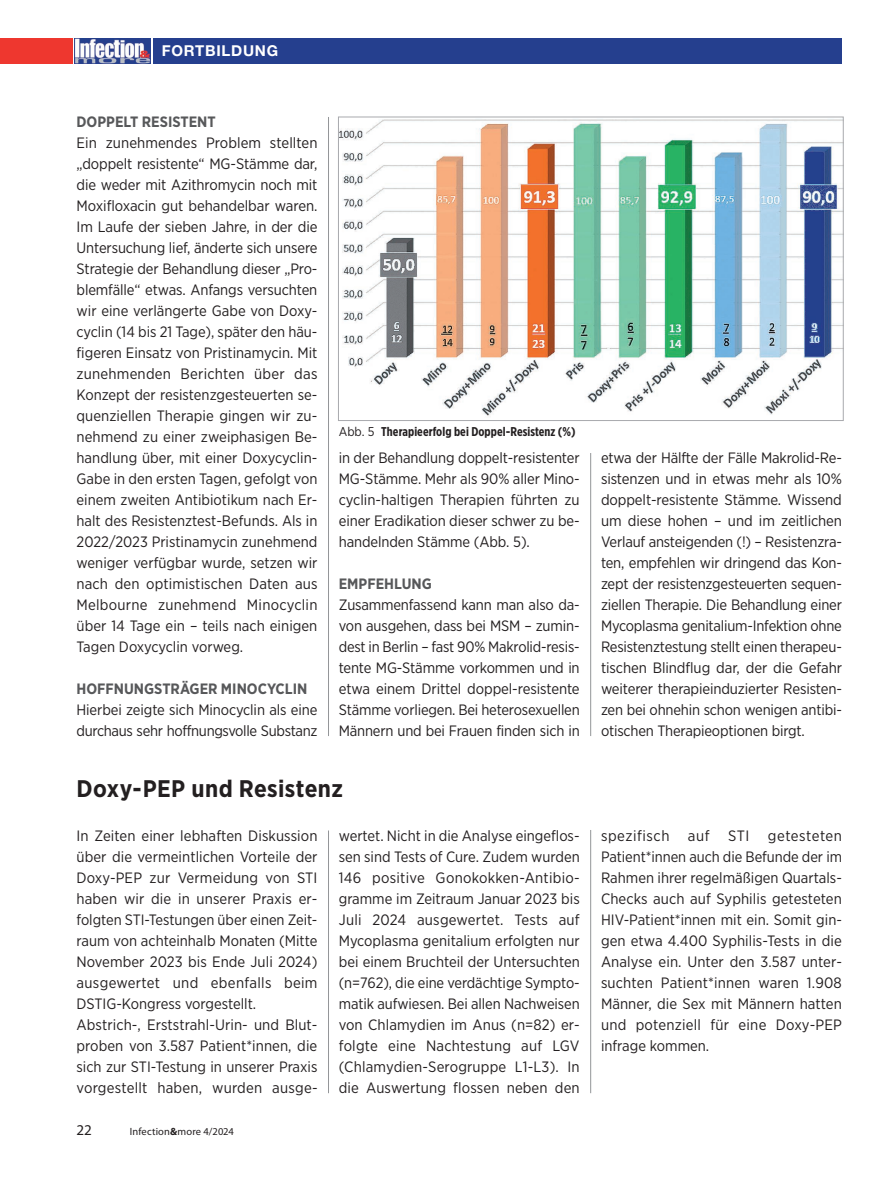
<style>
.page{position:relative;width:893px;height:1191px;background:#fff}
.page>*{position:absolute;margin:0;border:0;box-sizing:border-box;transform-origin:0 0}
.Überschrift_1{font:700 24px "Gotham Narrow";letter-spacing:.015em;color:#231f20}
.Fliesstext{font:15px/21px "Gotham Narrow";letter-spacing:-.005em;color:#231f20;text-align:justify}
.Fliesstext-2{font:15px/21px "Gotham Narrow";letter-spacing:-.025em;color:#231f20}
.Fliesstext-3{font:700 15px "Gotham Narrow";color:#57585a}
.t1{font:700 15px "Helvetica Neue";letter-spacing:.05em;color:#fff}
.t2{font:15px "Myriad Pro";color:#231f20}
.BU_Text{font:700 12.75px "Gotham X Narrow";letter-spacing:.005em;color:#231f20}
.t3{font:10.5px "Myriad Pro";letter-spacing:.015em;color:#231f20}
.s1{font-family:"Gotham Narrow";font-weight:400}
.s2{font-weight:700}
</style>
<div class="page">
<div style="left:153px;top:39px;width:689px;height:25px;background:#253f8e"></div>
<img style="left:75px;top:39px;width:76px;height:25px">
<div style="left:0;top:39px;width:72px;height:25px;background:#ee372f"></div>
<hr style="left:328px;top:117px;width:1px;height:619px;background:#939598">
<hr style="left:590px;top:453px;width:1px;height:283px;background:#939598">
<img style="left:340px;top:119px;width:502px;height:297px">
<div style="left:338px;top:117px;width:506px;height:304px;border:1px solid #a8a9ad"></div>
<hr style="left:328px;top:830px;width:1px;height:263px;background:#939598">
<hr style="left:590px;top:830px;width:1px;height:263px;background:#939598">
<p class="t1" style="left:162px;top:42px;width:118px">FORTBILDUNG</p>
<p class="Fliesstext-3" style="left:77px;top:112px;width:141px">DOPPELT RESISTENT</p>
<p class="Fliesstext" style="left:77px;top:132px;width:243px">Ein zunehmendes Problem stellten „doppelt resistente“ MG-Stämme dar, die weder mit Azithromycin noch mit Moxifloxacin gut behandelbar waren.<br>Im Laufe der sieben Jahre, in der die Untersuchung lief, änderte sich unsere Strategie der Behandlung dieser „Pro&shy;blemfälle“ etwas. Anfangs versuchten wir eine verlängerte Gabe von Doxy&shy;cyclin (14 bis 21 Tage), später den häu&shy;figeren Einsatz von Pristinamycin. Mit zunehmenden Berichten über das Konzept der resistenzgesteuerten se&shy;quenziellen Therapie gingen wir zu&shy;nehmend zu einer zweiphasigen Be&shy;handlung über, mit einer Doxycyclin-Gabe in den ersten Tagen, gefolgt von einem zweiten Antibiotikum nach Er&shy;halt des Resistenztest-Befunds. Als in 2022/2023 Pristinamycin zunehmend weniger verfügbar wurde, setzen wir nach den optimistischen Daten aus Melbourne zunehmend Minocyclin über 14 Tage ein – teils nach einigen Tagen Doxycyclin vorweg.</p>
<p class="Fliesstext-3" style="left:77px;top:679px;width:232px">HOFFNUNGSTRÄGER MINOCYCLIN</p>
<p class="Fliesstext-2" style="left:77px;top:699px;width:242px">Hierbei zeigte sich Minocyclin als eine durchaus sehr hoffnungsvolle Substanz</p>
<p class="BU_Text" style="left:339px;top:423px;width:238px"><span class="s1">Abb. 5</span> Therapieerfolg bei Doppel-Resistenz (%)</p>
<p class="Fliesstext" style="left:339px;top:447px;width:242px">in der Behandlung doppelt-resistenter MG-Stämme. Mehr als 90% aller Mino&shy;cyclin-haltigen Therapien führten zu einer Eradikation dieser schwer zu be&shy;handelnden Stämme (Abb. 5).</p>
<p class="Fliesstext-3" style="left:339px;top:574px;width:95px">EMPFEHLUNG</p>
<p class="Fliesstext" style="left:339px;top:594px;width:243px">Zusammenfassend kann man also da&shy;von ausgehen, dass bei MSM – zumin&shy;dest in Berlin – fast 90% Makrolid-resis&shy;tente MG-Stämme vorkommen und in etwa einem Drittel doppel-resistente Stämme vorliegen. Bei heterosexuellen Männern und bei Frauen finden sich in</p>
<p class="Überschrift_1" style="left:77px;top:773px;width:268px">Doxy-PEP und Resistenz</p>
<p class="Fliesstext" style="left:601px;top:447px;width:243px">etwa der Hälfte der Fälle Makrolid-Re&shy;sistenzen und in etwas mehr als 10% doppelt-resistente Stämme. Wissend um diese hohen – und im zeitlichen Verlauf ansteigenden (!) – Resistenzra&shy;ten, empfehlen wir dringend das Kon&shy;zept der resistenzgesteuerten sequen&shy;ziellen Therapie. Die Behandlung einer Mycoplasma genitalium-Infektion ohne Resistenztestung stellt einen therapeu&shy;tischen Blindflug dar, der die Gefahr weiterer therapieinduzierter Resisten&shy;zen bei ohnehin schon wenigen antibi&shy;otischen Therapieoptionen birgt.</p>
<p class="Fliesstext" style="left:77px;top:825px;width:243px">In Zeiten einer lebhaften Diskussion über die vermeintlichen Vorteile der Doxy-PEP zur Vermeidung von STI haben wir die in unserer Praxis er&shy;folgten STI-Testungen über einen Zeit&shy;raum von achteinhalb Monaten (Mitte November 2023 bis Ende Juli 2024) ausgewertet und ebenfalls beim DSTIG-Kongress vorgestellt.</p>
<p class="Fliesstext" style="left:77px;top:1014px;width:243px">Abstrich-, Erststrahl-Urin- und Blut&shy;proben von 3.587 Patient*innen, die sich zur STI-Testung in unserer Praxis vorgestellt haben, wurden ausge-</p>
<p class="t2" style="left:77px;top:1120px;width:17px">22</p>
<p class="t3" style="left:130px;top:1125px;width:106px">Infection<span class="s2">&amp;</span>more 4/2024</p>
<p class="Fliesstext" style="left:339px;top:825px;width:243px">wertet. Nicht in die Analyse eingeflos&shy;sen sind Tests of Cure. Zudem wurden 146 positive Gonokokken-Antibio&shy;gramme im Zeitraum Januar 2023 bis Juli 2024 ausgewertet. Tests auf Mycoplasma genitalium erfolgten nur bei einem Bruchteil der Untersuchten (n=762), die eine verdächtige Sympto&shy;matik aufwiesen. Bei allen Nachweisen von Chlamydien im Anus (n=82) er&shy;folgte eine Nachtestung auf LGV (Chlamydien-Serogruppe L1-L3). In die Auswertung flossen neben den</p>
<p class="Fliesstext" style="left:601px;top:825px;width:243px">spezifisch auf STI getesteten Patient*innen auch die Befunde der im Rahmen ihrer regelmäßigen Quartals-Checks auch auf Syphilis getesteten HIV-Patient*innen mit ein. Somit gin&shy;gen etwa 4.400 Syphilis-Tests in die Analyse ein. Unter den 3.587 unter&shy;suchten Patient*innen waren 1.908<br>Männer, die Sex mit Männern hatten und potenziell für eine Doxy-PEP infrage kommen.</p>
</div>
